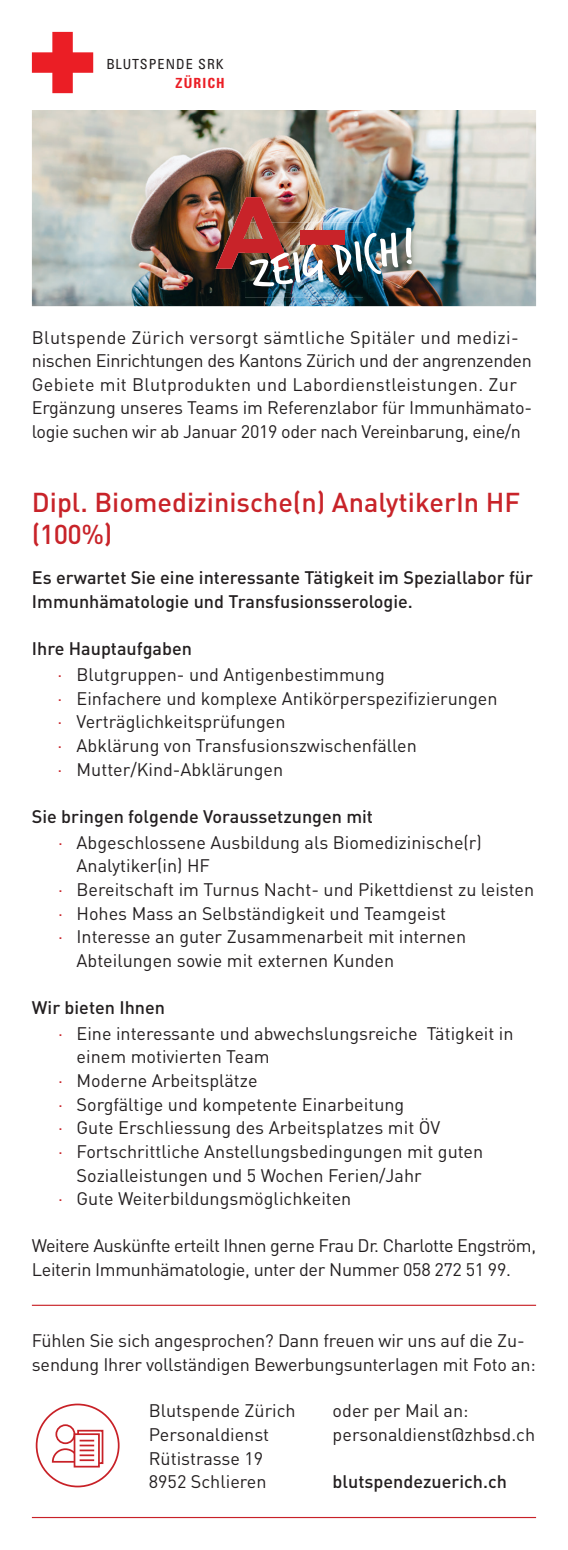
<style>
.page{position:relative;width:568px;height:1550px;background:#fff}
.page>*{position:absolute;margin:0;border:0;box-sizing:border-box;transform-origin:0 0}
.t1{font:52.2px "Lqqjpr Trash Hand";color:#fff}
.t2{font:500 27px/32.4px "Gtylck DINOT";color:#c82329}
.t3{font:18px/23.6px "Bgmttt DINOT";color:#231f20}
.t4{font:500 18px/23.6px "Gtylck DINOT";color:#231f20}
.t5{font:18px/23.6px "Bgmttt DINOT";letter-spacing:-.025em;color:#231f20}
.t6{font:condensed 13.95px "Cftymv Univers";letter-spacing:.08em;color:#231f20}
.t7{font:700 condensed 13.95px "Yyqdxd Univers";letter-spacing:.08em;color:#eb1e25}
.s1{color:#c82329}
</style>
<div class="page">
<img style="left:32px;top:110px;width:504px;height:196px">
<hr style="left:32px;top:1517px;width:504px;height:1px;background:#c82127">
<hr style="left:32px;top:1305px;width:504px;height:1px;background:#c82127">
<div style="left:36px;top:1403px;width:83px;height:84px;border:2px solid #c82127;border-radius:50%"></div>
<svg style="left:94px;top:1430px;width:9px;height:34px"></svg>
<div style="left:74px;top:1433px;width:26px;height:34px;background:#fff;border:2px solid #c82127"></div>
<svg style="left:51px;top:1424px;width:43px;height:39px"></svg>
<svg style="left:32px;top:32px;width:61px;height:61px"></svg>
<img style="left:215px;top:197px;width:76px;height:72px">
<img style="left:245px;top:223px;width:177px;height:74px">
<img style="left:245px;top:223px;width:46px;height:46px">
<img style="left:301px;top:230px;width:43px;height:15px">
<p class="t6" style="left:107px;top:55px;width:119px">BLUTSPENDE SRK</p>
<p class="t7" style="left:175px;top:75px;width:50px">ZÜRICH</p>
<h1 class="t1" style="left:248px;top:249px;width:167px;rotate:-10deg">ZEIG DICH!</h1>
<p class="t3" style="left:32px;top:324px;width:502px">Blutspende Zürich versorgt sämtliche Spitäler und medizi&shy;nischen Einrichtungen des Kantons Zürich und der angrenzenden Gebiete mit Blutprodukten und Labordienstleistungen. Zur Ergänzung unseres Teams im Referenzlabor für Immunhämato&shy;logie suchen wir ab Januar 2019 oder nach Vereinbarung, eine/n</p>
<h2 class="t2" style="left:32px;top:485px;width:490px">Dipl. Biomedizinische(n) AnalytikerIn HF (100%)</h2>
<p class="t4" style="left:32px;top:565px;width:502px">Es erwartet Sie eine interessante Tätigkeit im Speziallabor für<br>Immunhämatologie und Transfusionsserologie.</p>
<p class="t4" style="left:32px;top:636px;width:162px">Ihre Hauptaufgaben</p>
<p class="t3" style="left:57px;top:662px;width:441px"><span class="s1">⋅</span> Blutgruppen- und Antigenbestimmung<br><span class="s1">⋅</span> Einfachere und komplexe Antikörperspezifizierungen <span class="s1">⋅</span> Verträglichkeitsprüfungen<br><span class="s1">⋅</span> Abklärung von Transfusionszwischenfällen<br><span class="s1">⋅</span> Mutter/Kind-Abklärungen</p>
<p class="t4" style="left:32px;top:804px;width:343px">Sie bringen folgende Voraussetzungen mit</p>
<p class="t3" style="left:58px;top:830px;width:425px"><span class="s1">⋅</span> Abgeschlossene Ausbildung als Biomedizinische(r)</p>
<p class="t3" style="left:77px;top:853px;width:135px">Analytiker(in) HF</p>
<p class="t3" style="left:58px;top:877px;width:477px"><span class="s1">⋅</span> Bereitschaft im Turnus Nacht- und Pikettdienst zu leisten</p>
<p class="t3" style="left:58px;top:900px;width:389px"><span class="s1">⋅</span> Hohes Mass an Selbständigkeit und Teamgeist</p>
<p class="t3" style="left:58px;top:924px;width:409px"><span class="s1">⋅</span> Interesse an guter Zusammenarbeit mit internen</p>
<p class="t3" style="left:77px;top:948px;width:319px">Abteilungen sowie mit externen Kunden</p>
<p class="t4" style="left:32px;top:995px;width:135px">Wir bieten Ihnen</p>
<p class="t3" style="left:58px;top:1021px;width:457px"><span class="s1">⋅</span> Eine interessante und abwechslungsreiche Tätigkeit in</p>
<p class="t3" style="left:77px;top:1044px;width:194px">einem motivierten Team</p>
<p class="t3" style="left:58px;top:1068px;width:201px"><span class="s1">⋅</span> Moderne Arbeitsplätze</p>
<p class="t3" style="left:58px;top:1092px;width:347px"><span class="s1">⋅</span> Sorgfältige und kompetente Einarbeitung</p>
<p class="t3" style="left:58px;top:1115px;width:383px"><span class="s1">⋅</span> Gute Erschliessung des Arbeitsplatzes mit ÖV</p>
<p class="t3" style="left:58px;top:1139px;width:426px"><span class="s1">⋅</span> Fortschrittliche Anstellungsbedingungen mit guten</p>
<p class="t3" style="left:77px;top:1162px;width:346px">Sozialleistungen und 5 Wochen Ferien/Jahr</p>
<p class="t3" style="left:58px;top:1186px;width:294px"><span class="s1">⋅</span> Gute Weiterbildungsmöglichkeiten</p>
<p class="t5" style="left:32px;top:1233px;width:505px">Weitere Auskünfte erteilt Ihnen gerne Frau Dr. Charlotte Engström,<br>Leiterin Immunhämatologie, unter der Nummer 058 272 51 99.</p>
<p class="t3" style="left:32px;top:1328px;width:505px">Fühlen Sie sich angesprochen? Dann freuen wir uns auf die Zu&shy;sendung Ihrer vollständigen Bewerbungsunterlagen mit Foto an:</p>
<p class="t3" style="left:149px;top:1398px;width:148px">Blutspende Zürich<br>Personaldienst<br>Rütistrasse 19<br>8952 Schlieren</p>
<p class="t3" style="left:332px;top:1398px;width:204px">oder per Mail an: personaldienst@zhbsd.ch</p>
<p class="t4" style="left:332px;top:1469px;width:176px">blutspendezuerich.ch</p>
</div>
